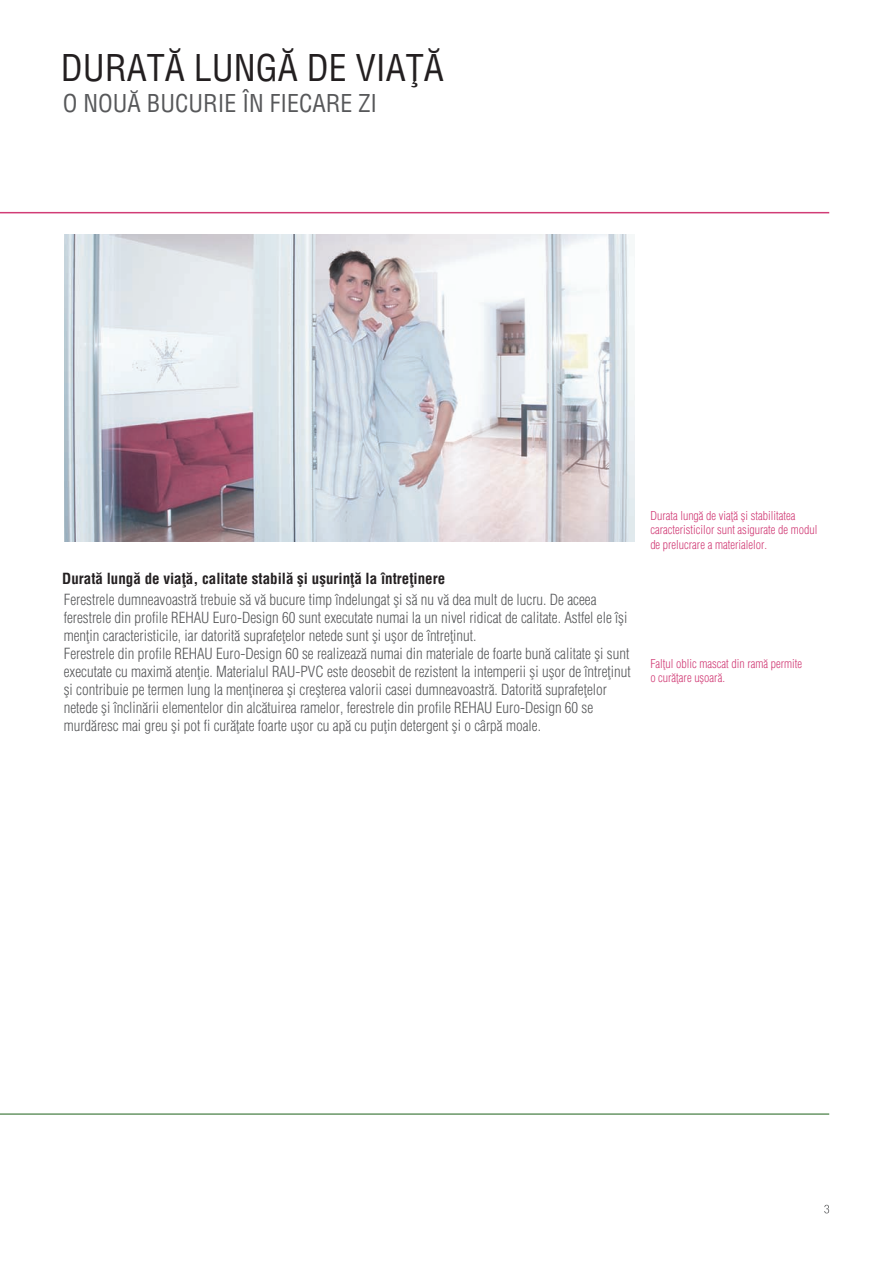
<style>
.page{position:relative;width:893px;height:1263px;background:#fff}
.page>*{position:absolute;margin:0;border:0;box-sizing:border-box;transform-origin:0 0}
.t1{font:condensed 36px "Helvetica Rom";color:#231f20}
.t2{font:condensed 24px "Helvetica Rom";color:#57585a}
.t3{font:300 condensed 15px/18px "Helvetica Rom";color:#57585a}
.t4{font:700 condensed 15px "Helvetica Rom";color:#231f20}
.t5{font:300 condensed 12px/14.4px "Helvetica Rom";color:#d13c76}
</style>
<div class="page">
<svg style="left:824px;top:1205px;width:5px;height:8px"></svg>
<img style="left:64px;top:235px;width:570px;height:306px">
<hr style="left:0;top:212px;width:829px;height:1px;background:#d13c76">
<hr style="left:0;top:1113px;width:829px;height:2px;background:#689666">
<h1 class="t1" style="left:61px;top:53px;width:385px">DURAT~ LUNG~ DE VIA}~</h1>
<h2 class="t2" style="left:63px;top:93px;width:316px">O NOU~ BUCURIE ÎN FIECARE ZI</h2>
<p class="t4" style="left:62px;top:572px;width:384px">Durat` lung` de via]`, calitate stabil` [i u[urin]` la între]inere</p>
<p class="t3" style="left:64px;top:592px;width:569px">Ferestrele dumneavoastr` trebuie s` v` bucure timp îndelungat [i s` nu v` dea mult de lucru. De aceea ferestrele din profile REHAU Euro-Design 60 sunt executate numai la un nivel ridicat de calitate. Astfel ele î[i men]in caracteristicile, iar datorit` suprafe]elor netede sunt [i u[or de între]inut.<br>Ferestrele din profile REHAU Euro-Design 60 se realizeaz` numai din materiale de foarte bun` calitate [i sunt executate cu maxim` aten]ie. Materialul RAU-PVC este deosebit de rezistent la intemperii [i u[or de între]inut [i contribuie pe termen lung la men]inerea [i cre[terea valorii casei dumneavoastr`. Datorit` suprafe]elor netede [i înclin`rii elementelor din alc`tuirea ramelor, ferestrele din profile REHAU Euro-Design 60 se murd`resc mai greu [i pot fi cur`]ate foarte u[or cu ap` cu pu]in detergent [i o cârp` moale.</p>
<p class="t5" style="left:650px;top:509px;width:169px">Durata lung` de via]` [i stabilitatea caracteristicilor sunt asigurate de modul de prelucrare a materialelor.</p>
<p class="t5" style="left:650px;top:657px;width:153px">Fal]ul oblic mascat din ram` permite o cur`]are u[oar`.</p>
</div>
